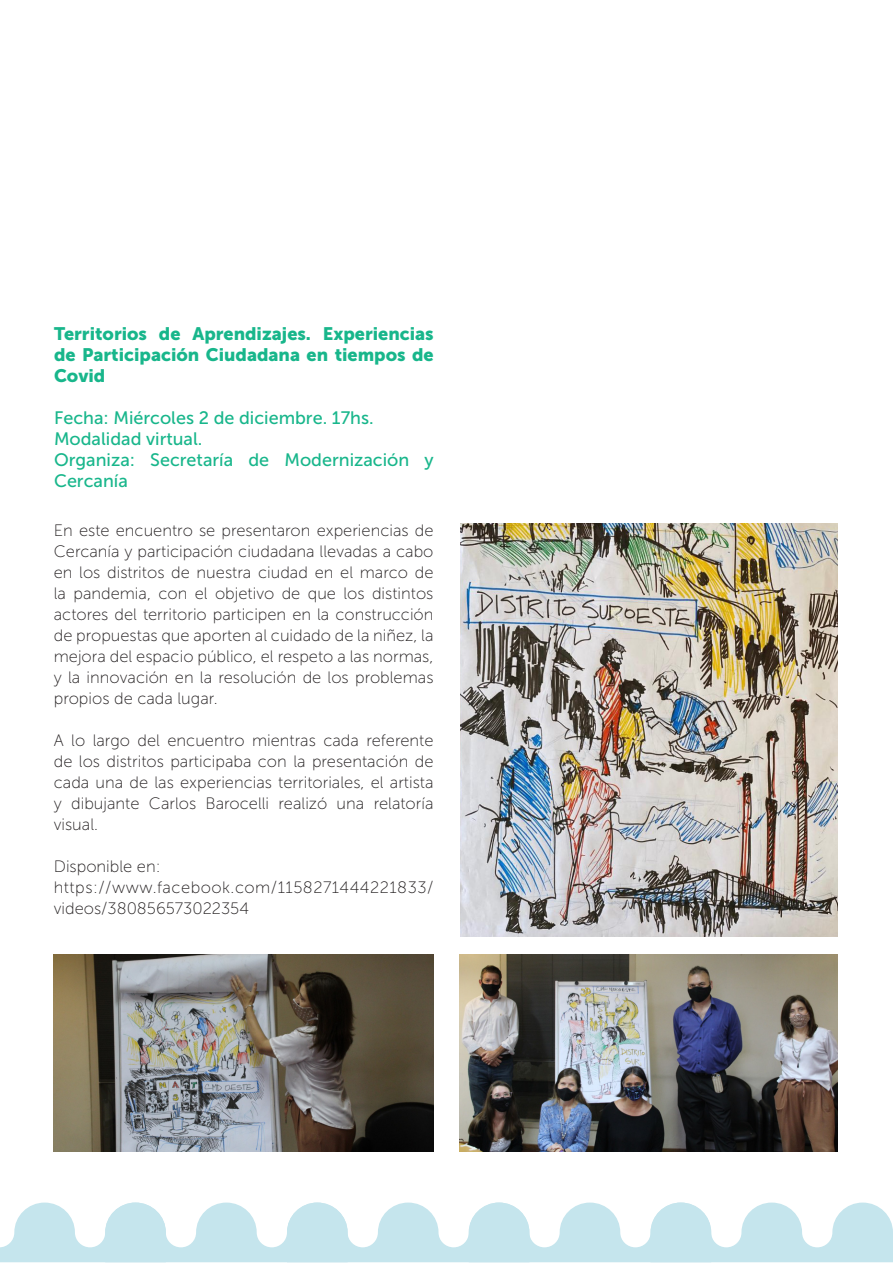
<style>
.page{position:relative;width:893px;height:1263px;background:#fff}
.page>*{position:absolute;margin:0;border:0;box-sizing:border-box;transform-origin:0 0}
.t1{font:18px/21px "Museo Sans 500";color:#18b68b}
.t2{font:18px/21px "Museo Sans 900";color:#18b68b;text-align:justify}
.t3{font:16.5px/21px "Museo Sans 100";color:#231f20;text-align:justify}
.t4{font:16.5px/21px "Museo Sans 100";letter-spacing:.03em;color:#231f20}
</style>
<div class="page">
<svg style="left:0;top:1202px;width:893px;height:60px"></svg>
<img style="left:459px;top:954px;width:378px;height:197px">
<img style="left:460px;top:524px;width:377px;height:412px">
<img style="left:54px;top:954px;width:379px;height:197px">
<p class="t2" style="left:54px;top:323px;width:381px">Territorios de Aprendizajes. Experiencias de Participación Ciudadana en tiempos de Covid</p>
<p class="t1" style="left:54px;top:407px;width:321px">Fecha: Miércoles 2 de diciembre. 17hs.</p>
<p class="t1" style="left:54px;top:428px;width:150px">Modalidad virtual.</p>
<p class="t1" style="left:54px;top:449px;width:381px">Organiza: Secretaría de Modernización y<br>Cercanía</p>
<p class="t3" style="left:54px;top:520px;width:381px">En este encuentro se presentaron experiencias de Cercanía y participación ciudadana llevadas a cabo en los distritos de nuestra ciudad en el marco de la pandemia, con el objetivo de que los distintos actores del territorio participen en la construcción de propuestas que aporten al cuidado de la niñez, la mejora del espacio público, el respeto a las normas, y la innovación en la resolución de los problemas propios de cada lugar.</p>
<p class="t3" style="left:54px;top:730px;width:381px">A lo largo del encuentro mientras cada referente de los distritos participaba con la presentación de cada una de las experiencias territoriales, el artista y dibujante Carlos Barocelli realizó una relatoría visual.</p>
<p class="t3" style="left:54px;top:856px;width:108px">Disponible en:</p>
<p class="t4" style="left:54px;top:877px;width:381px">https://www.facebook.com/1158271444221833/ videos/380856573022354</p>
</div>
